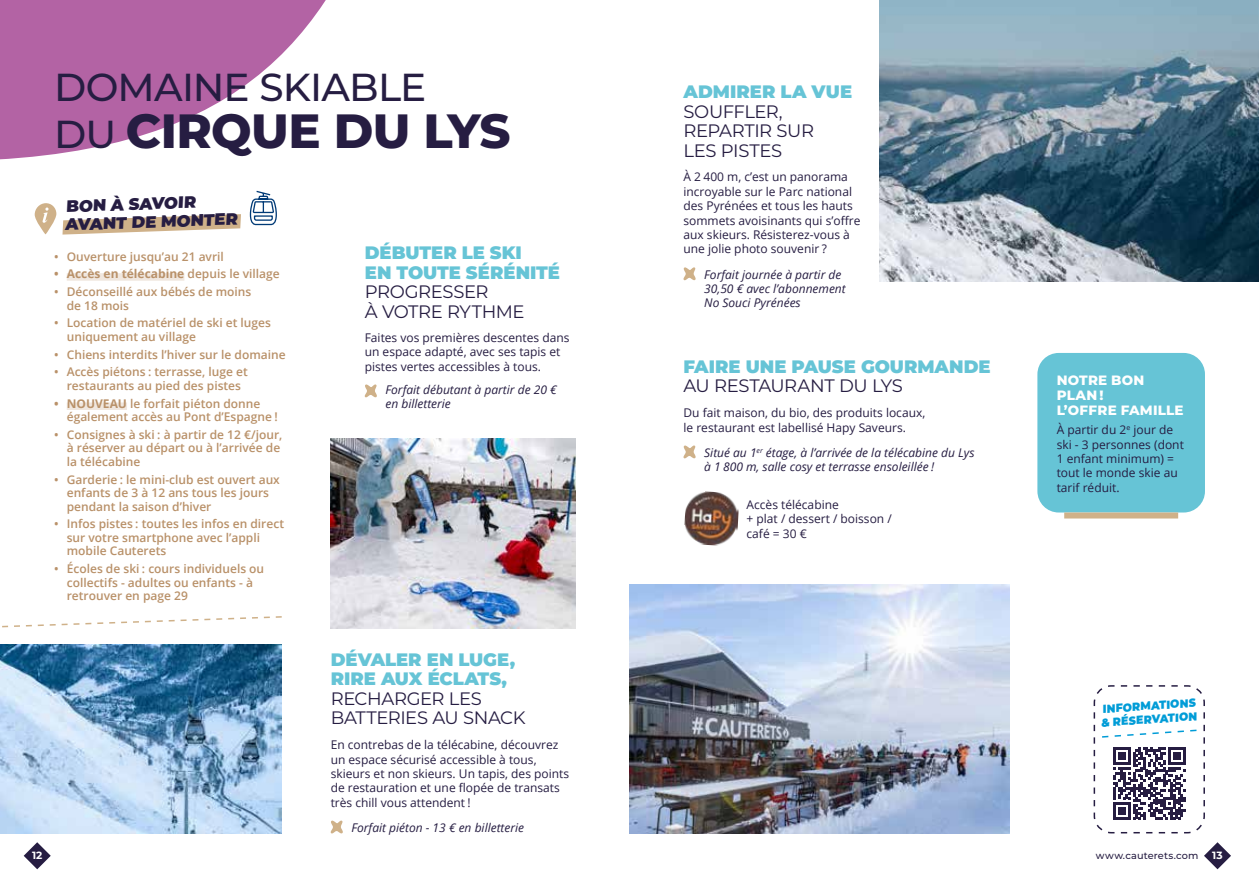
<style>
.page{position:relative;width:1259px;height:893px;background:#fff}
.page>*{position:absolute;margin:0;border:0;box-sizing:border-box;transform-origin:0 0}
.t1{font:800 48px "Montserrat";letter-spacing:-.015em;color:#261d42}
.t2{font:500 39px "Montserrat";letter-spacing:-.02em;color:#261d42}
.t3{font:18px/19.5px "Montserrat";letter-spacing:-.02em;color:#261d42}
.t4{font:900 18px/19.5px "Montserrat";color:#66c4d6}
.t5{font:900 16.5px/18.1px "Montserrat";color:#261d42}
.t6{font:800 13.5px/15px "Montserrat";letter-spacing:.015em;color:#fff}
.t7{font:12px/14.4px "Open Sans";color:#261d42}
.t8{font:600 12px/13.5px "Open Sans";color:#b99169}
.t9{font:italic 12px/14.4px "Open Sans";color:#261d42}
.t10{font:700 12px "Open Sans";color:#b99169}
.t11{font:900 11.55px/13.5px "Montserrat";color:#009cd7;scale:.94 1}
.t12{font:700 10.5px "Montserrat";color:#fff}
.t13{font:500 9.75px "Montserrat";letter-spacing:.015em;color:#261d42}
.s1{font-weight:500;font-size:39px}
.s2{font-weight:600}
.s3{font-weight:700}
</style>
<div class="page">
<svg style="left:24px;top:842px;width:27px;height:27px"></svg>
<svg style="left:1204px;top:842px;width:27px;height:27px"></svg>
<svg style="left:0;top:0;width:326px;height:160px;fill:#b363a4"></svg>
<img style="left:0;top:645px;width:282px;height:188px">
<div style="left:67px;top:273px;width:117px;height:8px;background:#f0e7df"></div>
<div style="left:67px;top:402px;width:60px;height:8px;background:#f0e7df"></div>
<svg style="left:683px;top:267px;width:12px;height:13px"></svg>
<svg style="left:683px;top:445px;width:12px;height:13px"></svg>
<svg style="left:365px;top:384px;width:12px;height:13px"></svg>
<svg style="left:2px;top:616px;width:280px;height:12px"></svg>
<img style="left:629px;top:585px;width:380px;height:248px">
<svg style="left:1093px;top:685px;width:112px;height:149px"></svg>
<svg style="left:35px;top:190px;width:242px;height:45px"></svg>
<img style="left:684px;top:491px;width:55px;height:55px">
<div style="left:1037px;top:353px;width:168px;height:159px;background:#66c4d6;border-radius:21px"></div>
<div style="left:1064px;top:512px;width:114px;height:6px;background:#cfb189"></div>
<svg style="left:331px;top:821px;width:12px;height:12px"></svg>
<img style="left:331px;top:439px;width:244px;height:189px">
<img style="left:879px;top:0;width:380px;height:282px">
<h2 class="t2" style="left:54px;top:60px;width:374px">DOMAINE SKIABLE</h2>
<h1 class="t1" style="left:54px;top:96px;width:458px"><span class="s1">DU</span> CIRQUE DU LYS</h1>
<h3 class="t5" style="left:64px;top:196px;width:174px;rotate:-2deg">BON À SAVOIR<br>AVANT DE MONTER</h3>
<p class="t8" style="left:54px;top:249px;width:171px">• Ouverture jusqu’au 21 avril</p>
<p class="t10" style="left:54px;top:266px;width:227px">• Accès en télécabine <span class="s2">depuis le village</span></p>
<p class="t8" style="left:67px;top:285px;width:186px;text-indent:-13px">• Déconseillé aux bébés de moins de 18 mois</p>
<p class="t8" style="left:67px;top:316px;width:206px;text-indent:-13px">• Location de matériel de ski et luges uniquement au village</p>
<p class="t8" style="left:54px;top:347px;width:233px">• Chiens interdits l’hiver sur le domaine</p>
<p class="t8" style="left:54px;top:365px;width:195px;text-align:center">• Accès piétons : terrasse, luge et restaurants au pied des pistes</p>
<p class="t8" style="left:67px;top:396px;width:212px;text-indent:-13px"><span class="s3">• NOUVEAU</span> le forfait piéton donne également accès au Pont d’Espagne !</p>
<p class="t8" style="left:67px;top:428px;width:217px;text-indent:-13px">• Consignes à ski : à partir de 12 €/jour, à réserver au départ ou à l’arrivée de la télécabine</p>
<p class="t8" style="left:67px;top:472px;width:215px;text-indent:-13px">• Garderie : le mini-club est ouvert aux enfants de 3 à 12 ans tous les jours pendant la saison d’hiver</p>
<p class="t8" style="left:67px;top:517px;width:219px;text-indent:-13px">• Infos pistes : toutes les infos en direct sur votre smartphone avec l’appli mobile Cauterets</p>
<p class="t8" style="left:67px;top:562px;width:199px;text-indent:-13px">• Écoles de ski : cours individuels ou collectifs - adultes ou enfants - à retrouver en page 29</p>
<h3 class="t4" style="left:365px;top:242px;width:197px">DÉBUTER LE SKI<br>EN TOUTE SÉRÉNITÉ</h3>
<h3 class="t3" style="left:365px;top:281px;width:161px">PROGRESSER<br>À VOTRE RYTHME</h3>
<p class="t7" style="left:365px;top:330px;width:206px">Faites vos premières descentes dans un espace adapté, avec ses tapis et pistes vertes accessibles à tous.</p>
<p class="t9" style="left:385px;top:382px;width:173px">Forfait débutant à partir de 20 € en billetterie</p>
<h3 class="t4" style="left:331px;top:649px;width:186px">DÉVALER EN LUGE,<br>RIRE AUX ÉCLATS,</h3>
<h3 class="t3" style="left:331px;top:688px;width:196px">RECHARGER LES<br>BATTERIES AU SNACK</h3>
<p class="t7" style="left:331px;top:737px;width:240px">En contrebas de la télécabine, découvrez un espace sécurisé accessible à tous, skieurs et non skieurs. Un tapis, des points de restauration et une flopée de transats très chill vous attendent !</p>
<p class="t9" style="left:351px;top:820px;width:174px">Forfait piéton - 13 € en billetterie</p>
<h3 class="t4" style="left:683px;top:81px;width:170px">ADMIRER LA VUE</h3>
<h3 class="t3" style="left:683px;top:101px;width:132px">SOUFFLER,<br>REPARTIR SUR<br>LES PISTES</h3>
<p class="t7" style="left:683px;top:170px;width:178px">À 2 400 m, c’est un panorama incroyable sur le Parc national des Pyrénées et tous les hauts sommets avoisinants qui s’offre aux skieurs. Résisterez-vous à une jolie photo souvenir ?</p>
<p class="t9" style="left:704px;top:267px;width:143px">Forfait journée à partir de<br>30,50 € avec l’abonnement<br>No Souci Pyrénées</p>
<h3 class="t4" style="left:683px;top:356px;width:308px">FAIRE UNE PAUSE GOURMANDE</h3>
<h3 class="t3" style="left:683px;top:376px;width:221px">AU RESTAURANT DU LYS</h3>
<p class="t7" style="left:683px;top:405px;width:243px">Du fait maison, du bio, des produits locaux, le restaurant est labellisé Hapy Saveurs.</p>
<p class="t9" style="left:704px;top:445px;width:272px">Situé au 1<sup>er</sup> étage, à l’arrivée de la télécabine du Lys à 1 800 m, salle cosy et terrasse ensoleillée !</p>
<p class="t7" style="left:746px;top:497px;width:147px">Accès télécabine<br>+ plat / dessert / boisson / café = 30 €</p>
<p class="t6" style="left:1056px;top:372px;width:128px">NOTRE BON<br>PLAN !<br>L’OFFRE FAMILLE</p>
<p class="t7" style="left:1056px;top:422px;width:129px">À partir du 2<sup>e</sup> jour de ski - 3 personnes (dont<br>1 enfant minimum) = tout le monde skie au tarif réduit.</p>
<p class="t11" style="left:1099px;top:702px;width:104px;rotate:-4deg">INFORMATIONS &amp; RÉSERVATION</p>
<p class="t12" style="left:32px;top:848px;width:12px">12</p>
<p class="t13" style="left:1095px;top:849px;width:104px">www.cauterets.com</p>
<p class="t12" style="left:1212px;top:848px;width:12px">13</p>
</div>
